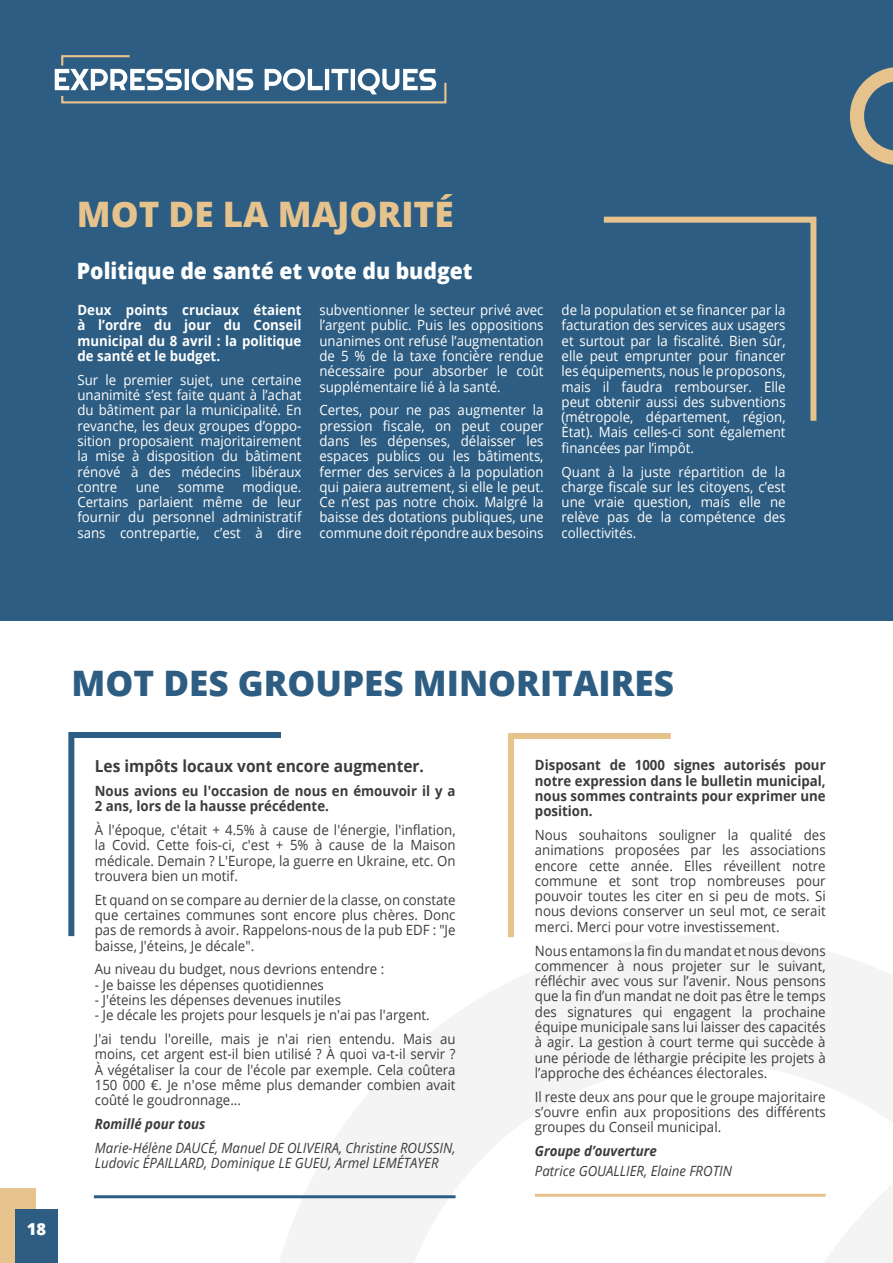
<style>
.page{position:relative;width:893px;height:1263px;background:#fff}
.page>*{position:absolute;margin:0;border:0;box-sizing:border-box;transform-origin:0 0}
.t1{font:800 35.1px "Open Sans";color:#2d5d82}
.t2{font:800 35.1px "Open Sans";color:#e6c28d}
.t3{font:800 22.5px "Open Sans";color:#fff;scale:.94 1}
.t4{font:700 16.5px "Open Sans";color:#3c3c3b;scale:.94 1}
.t5{font:800 16.5px "Open Sans";color:#fff}
.t6{font:14.1px/15.3px "Open Sans";color:#3c3c3b;text-align:justify;scale:.94 1}
.t7{font:14.1px/15.3px "Open Sans";color:#fff;text-align:justify;scale:.94 1}
.t8{font:700 14.1px/15.3px "Open Sans";color:#3c3c3b;scale:.94 1}
.t9{font:italic 14.1px/15.3px "Open Sans";color:#3c3c3b;scale:.94 1}
.t10{font:700 14.1px/15.3px "Open Sans";color:#fff;text-align:justify;scale:.94 1}
.t11{font:italic 700 14.1px "Open Sans";color:#3c3c3b;scale:.94 1}
</style>
<div class="page">
<svg style="left:263px;top:935px;width:630px;height:328px"></svg>
<svg style="left:745px;top:1067px;width:148px;height:196px"></svg>
<div style="left:0;top:1188px;width:35px;height:75px;background:#e6c28d"></div>
<div style="left:15px;top:1210px;width:43px;height:53px;background:#2d5d82"></div>
<div style="left:0;top:0;width:893px;height:621px;background:#2d5d82"></div>
<svg style="left:55px;top:55px;width:392px;height:49px"></svg>
<svg style="left:850px;top:67px;width:43px;height:98px"></svg>
<svg style="left:505px;top:733px;width:172px;height:210px"></svg>
<svg style="left:68px;top:732px;width:219px;height:210px"></svg>
<hr style="left:94px;top:1195px;width:362px;height:3px;background:#2d5d82">
<hr style="left:535px;top:1194px;width:291px;height:3px;background:#e6c28d">
<svg style="left:603px;top:216px;width:214px;height:205px"></svg>
<h1 class="t2" style="left:77px;top:187px;width:378px">MOT DE LA MAJORITÉ</h1>
<h2 class="t3" style="left:77px;top:253px;width:423px">Politique de santé et vote du budget</h2>
<p class="t10" style="left:77px;top:302px;width:240px">Deux points cruciaux étaient à l’ordre du jour du Conseil municipal du 8 avril : la politique de santé et le budget.</p>
<p class="t7" style="left:77px;top:372px;width:240px">Sur le premier sujet, une certaine unanimité s’est faite quant à l’achat du bâtiment par la municipalité. En revanche, les deux groupes d’oppo&shy;sition proposaient majoritairement la mise à disposition du bâtiment rénové à des médecins libéraux contre</p>
<p class="t7" style="left:77px;top:479px;width:240px;text-indent:165px">modique.<br>Certains parlaient même de leur fournir du personnel administratif sans contrepartie, c’est à dire</p>
<p class="t7" style="left:136px;top:479px;width:27px">une</p>
<p class="t7" style="left:178px;top:479px;width:51px">somme</p>
<p class="t7" style="left:319px;top:302px;width:240px">subventionner le secteur privé avec l’argent public. Puis les oppositions unanimes ont refusé l’augmentation de 5 % de la taxe foncière rendue nécessaire pour absorber le coût supplémentaire lié à la santé.</p>
<p class="t7" style="left:319px;top:402px;width:240px">Certes, pour ne pas augmenter la pression fiscale, on peut couper dans les dépenses, délaisser les espaces publics ou les bâtiments, fermer des services à la population qui paiera autrement, si elle le peut.<br>Ce n’est pas notre choix. Malgré la baisse des dotations publiques, une commune doit répondre aux besoins</p>
<p class="t7" style="left:562px;top:302px;width:240px">de la population et se financer par la facturation des services aux usagers et surtout par la fiscalité. Bien sûr, elle peut emprunter pour financer les équipements, nous le proposons, mais il faudra rembourser. Elle peut obtenir aussi des subventions (métropole, département, région, État). Mais celles-ci sont également financées par l’impôt.</p>
<p class="t7" style="left:562px;top:463px;width:240px">Quant à la juste répartition de la charge fiscale sur les citoyens, c’est une vraie question, mais elle ne relève pas de la compétence des collectivités.</p>
<p class="t5" style="left:27px;top:1217px;width:21px">18</p>
<h1 class="t1" style="left:72px;top:657px;width:604px">MOT DES GROUPES MINORITAIRES</h1>
<p class="t4" style="left:95px;top:754px;width:352px">Les impôts locaux vont encore augmenter.</p>
<p class="t8" style="left:95px;top:783px;width:385px">Nous avions eu l'occasion de nous en émouvoir il y a<br>2 ans, lors de la hausse précédente.</p>
<p class="t6" style="left:95px;top:822px;width:385px">À l'époque, c'était + 4.5% à cause de l'énergie, l'inflation, la Covid. Cette fois-ci, c'est + 5% à cause de la Maison médicale. Demain ? L'Europe, la guerre en Ukraine, etc. On trouvera bien un motif.</p>
<p class="t6" style="left:95px;top:891px;width:385px">Et quand on se compare au dernier de la classe, on constate que certaines communes sont encore plus chères. Donc pas de remords à avoir. Rappelons-nous de la pub EDF : "Je baisse, J'éteins, Je décale".</p>
<p class="t6" style="left:95px;top:961px;width:309px">Au niveau du budget, nous devrions entendre :</p>
<p class="t6" style="left:95px;top:976px;width:245px">- Je baisse les dépenses quotidiennes</p>
<p class="t6" style="left:95px;top:992px;width:263px">- J'éteins les dépenses devenues inutiles</p>
<p class="t6" style="left:95px;top:1003px;width:385px;line-height:23.9px">- Je décale les projets pour lesquels je n'ai pas l'argent.<br>J'ai tendu l'oreille, mais je n'ai rien entendu. Mais au</p>
<p class="t6" style="left:95px;top:1046px;width:385px">moins, cet argent est-il bien utilisé ? À quoi va-t-il servir ?<br>À végétaliser la cour de l'école par exemple. Cela coûtera 150 000 €. Je n'ose même plus demander combien avait coûté le goudronnage...</p>
<p class="t11" style="left:95px;top:1114px;width:119px">Romillé pour tous</p>
<p class="t9" style="left:95px;top:1140px;width:385px">Marie-Hélène DAUCÉ, Manuel DE OLIVEIRA, Christine ROUSSIN,<br>Ludovic ÉPAILLARD, Dominique LE GUEU, Armel LEMÉTAYER</p>
<p class="t8" style="left:535px;top:757px;width:311px;text-align:justify">Disposant de 1000 signes autorisés pour notre expression dans le bulletin municipal, nous sommes contraints pour exprimer une position.</p>
<p class="t6" style="left:535px;top:827px;width:311px">Nous souhaitons souligner la qualité des animations proposées par les associations encore cette année. Elles réveillent notre commune et sont trop nombreuses pour pouvoir toutes les citer en si peu de mots. Si nous devions conserver un seul mot, ce serait merci. Merci pour votre investissement.</p>
<p class="t6" style="left:535px;top:942px;width:311px">Nous entamons la fin du mandat et nous devons commencer à nous projeter sur le suivant, réfléchir avec vous sur l’avenir. Nous pensons que la fin d’un mandat ne doit pas être le temps des signatures qui engagent la prochaine équipe municipale sans lui laisser des capacités à agir. La gestion à court terme qui succède à une période de léthargie précipite les projets à l’approche des échéances électorales.</p>
<p class="t6" style="left:535px;top:1088px;width:311px">Il reste deux ans pour que le groupe majoritaire s’ouvre enfin aux propositions des différents groupes du Conseil municipal.</p>
<p class="t11" style="left:535px;top:1141px;width:131px">Groupe d’ouverture</p>
<p class="t9" style="left:535px;top:1162px;width:211px">Patrice GOUALLIER, Elaine FROTIN</p>
</div>
